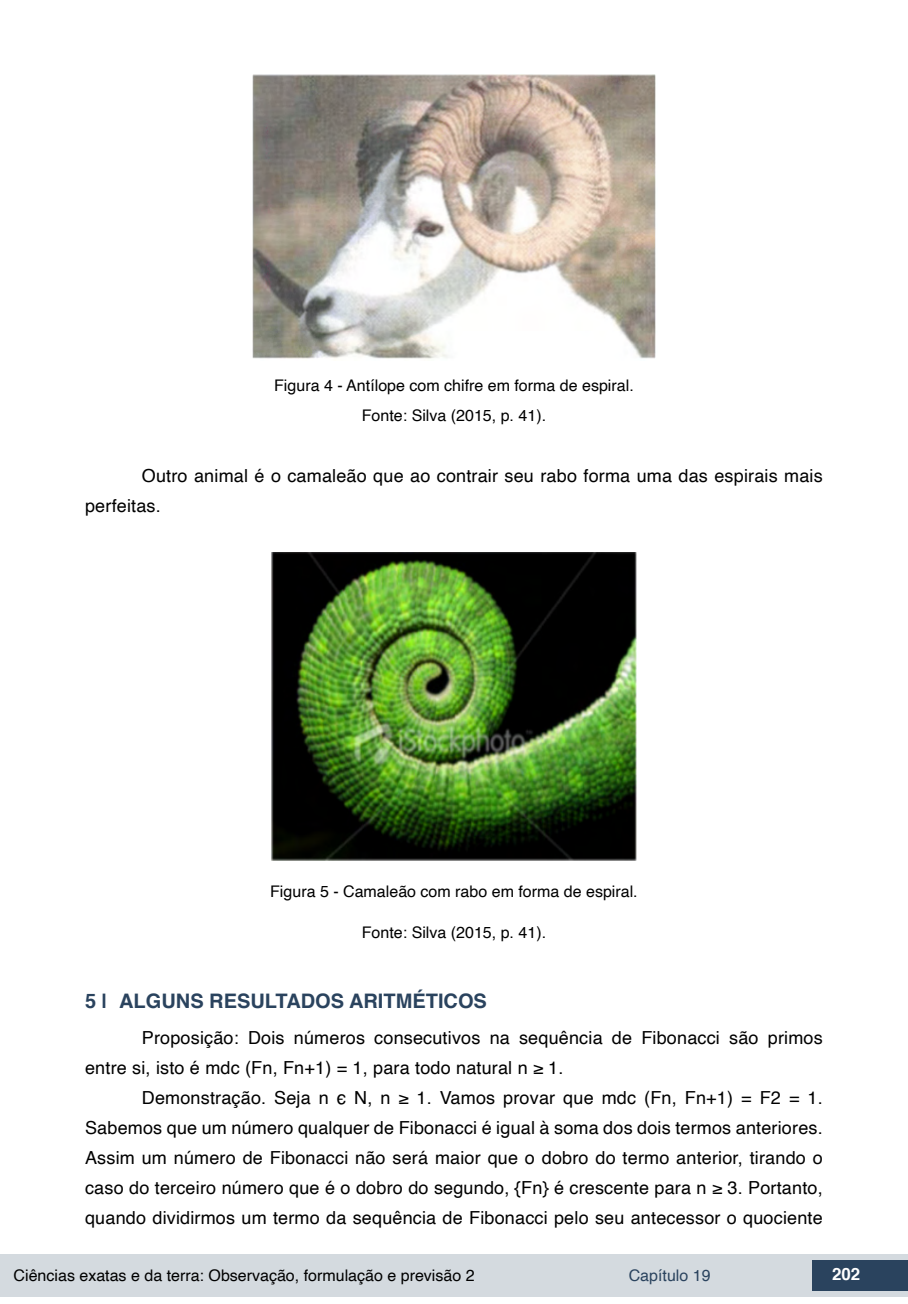
<style>
.page{position:relative;width:908px;height:1304px;background:#fff}
.page>*{position:absolute;margin:0;border:0;box-sizing:border-box;transform-origin:0 0}
.t1{font:700 20px "Helvetica";color:#2a435e}
.t2{font:18px/30px "Helvetica";letter-spacing:.01em;color:#000}
.t3{font:700 16.8px "Helvetica";color:#fff}
.t4{font:16px/30.6px "Helvetica";color:#000;text-align:center}
.t5{font:16px "Helvetica";color:#2a435e}
</style>
<div class="page">
<div style="left:0;top:1254px;width:906px;height:43px;background:#d4dadf"></div>
<div style="left:812px;top:1261px;width:95px;height:30px;background:#2a435e"></div>
<img style="left:252px;top:74px;width:404px;height:285px">
<img style="left:272px;top:552px;width:363px;height:309px">
<p class="t4" style="left:274px;top:370px;width:361px">Figura 4 - Antílope com chifre em forma de espiral.<br>Fonte: Silva (2015, p. 41).</p>
<p class="t2" style="left:85px;top:461px;width:738px;text-indent:57px">Outro animal é o camaleão que ao contrair seu rabo forma uma das espirais mais perfeitas.</p>
<p class="t4" style="left:270px;top:876px;width:369px">Figura 5 - Camaleão com rabo em forma de espiral.</p>
<p class="t4" style="left:361px;top:918px;width:186px">Fonte: Silva (2015, p. 41).</p>
<p class="t1" style="left:85px;top:985px;width:403px">5 | ALGUNS RESULTADOS ARITMÉTICOS</p>
<p class="t2" style="left:85px;top:1023px;width:738px;text-indent:57px">Proposição: Dois números consecutivos na sequência de Fibonacci são primos entre si, isto é mdc (Fn, Fn+1) = 1, para todo natural n ≥ 1.</p>
<p class="t2" style="left:85px;top:1083px;width:738px;text-align:justify;text-indent:57px">Demonstração. Seja n ϵ N, n ≥ 1. Vamos provar que mdc (Fn, Fn+1) = F2 = 1.<br>Sabemos que um número qualquer de Fibonacci é igual à soma dos dois termos anteriores.<br>Assim um número de Fibonacci não será maior que o dobro do termo anterior, tirando o caso do terceiro número que é o dobro do segundo, {Fn} é crescente para n ≥ 3. Portanto, quando dividirmos um termo da sequência de Fibonacci pelo seu antecessor o quociente</p>
<p class="t4" style="left:14px;top:1260px;width:462px">Ciências exatas e da terra: Observação, formulação e previsão 2</p>
<p class="t5" style="left:628px;top:1263px;width:83px">Capítulo 19</p>
<p class="t3" style="left:831px;top:1261px;width:30px">202</p>
</div>
